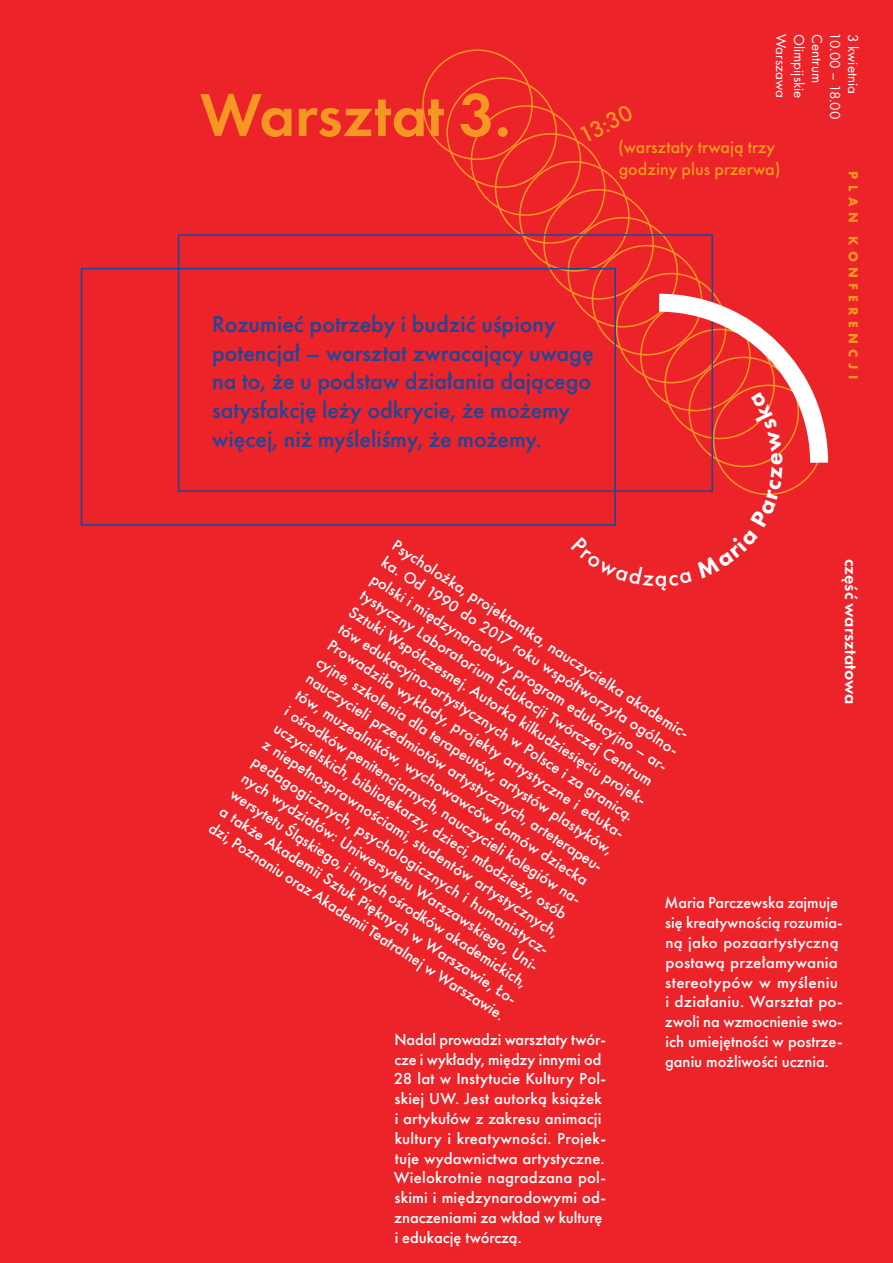
<style>
.page{position:relative;width:893px;height:1263px;background:#ec2329}
.page>*{position:absolute;margin:0;border:0;box-sizing:border-box;transform-origin:0 0}
.warsztat{font:600 63px "Futura PT";color:#f79723}
.warsztat_opis{font:500 24px/28.8px "Futura PT";color:#19499b}
.godzina{font:500 24px "Futura PT";color:#f79723}
.prowadząca{font:500 18px/21.6px "Futura PT";color:#f79723}
.t1{font:600 18px "Futura PT";color:#fff}
.Paragraph_Style_3{font:500 16.5px/19.8px "Futura PT";letter-spacing:.005em;color:#fff}
.warsztat-2{font:15px "Futura PT";color:#fff}
.t2{font:700 13.5px "Futura PT";letter-spacing:.4em;color:#f79723}
</style>
<div class="page">
<div style="left:422px;top:49px;width:111px;height:111px;border:2px solid #f79723;border-radius:50%"></div>
<div style="left:446px;top:77px;width:111px;height:111px;border:2px solid #f79723;border-radius:50%"></div>
<div style="left:471px;top:105px;width:110px;height:111px;border:2px solid #f79723;border-radius:50%"></div>
<div style="left:495px;top:133px;width:110px;height:111px;border:2px solid #f79723;border-radius:50%"></div>
<div style="left:178px;top:234px;width:535px;height:258px;border:2px solid #19499b"></div>
<div style="left:81px;top:268px;width:535px;height:258px;border:2px solid #19499b"></div>
<svg style="left:571px;top:285px;width:258px;height:241px"></svg>
<p class="warsztat-2" style="left:790px;top:34px;width:65px;rotate:90deg">Warszawa</p>
<p class="warsztat-2" style="left:808px;top:34px;width:66px;rotate:90deg">Olimpijskie</p>
<p class="warsztat-2" style="left:826px;top:34px;width:50px;rotate:90deg">Centrum</p>
<p class="warsztat-2" style="left:844px;top:32px;width:89px;rotate:90deg">10.00 – 18.00</p>
<p class="warsztat-2" style="left:862px;top:34px;width:62px;rotate:90deg">3 kwietnia</p>
<p class="warsztat" style="left:200px;top:76px;width:312px">Warsztat 3.</p>
<p class="godzina" style="left:574px;top:124px;width:58px;rotate:-27deg">13:30</p>
<p class="prowadząca" style="left:618px;top:136px;width:164px">(warsztaty trwają trzy godziny plus przerwa)</p>
<p class="t2" style="left:862px;top:171px;width:209px;rotate:90deg">PLAN KONFERENCJI</p>
<p class="warsztat_opis" style="left:212px;top:309px;width:383px">Rozumieć potrzeby i budzić uśpiony potencjał – warsztat zwracający uwagę na to, że u podstaw działania dającego satysfakcję leży odkrycie, że możemy więcej, niż myśleliśmy, że możemy.</p>
<p class="Paragraph_Style_3" style="left:399px;top:535px;width:355px;rotate:33deg">Psycholożka, projektantka, nauczycielka akademic&shy;ka. Od 1990 do 2017 roku współtworzyła ogólno&shy;polski i międzynarodowy program edukacyjno – ar&shy;tystyczny Laboratorium Edukacji Twórczej Centrum Sztuki Współczesnej. Autorka kilkudziesięciu projek&shy;tów edukacyjno-artystycznych w Polsce i za granicą.<br>Prowadziła wykłady, projekty artystyczne i eduka&shy;cyjne, szkolenia dla terapeutów, artystów plastyków, nauczycieli przedmiotów artystycznych, arteterapeu&shy;tów, muzealników, wychowawców domów dziecka<br>i ośrodków penitencjarnych, nauczycieli kolegiów na&shy;uczycielskich, bibliotekarzy, dzieci, młodzieży, osób z niepełnosprawnościami, studentów artystycznych, pedagogicznych, psychologicznych i humanistycz&shy;nych wydziałów: Uniwersytetu Warszawskiego, Uni&shy;wersytetu Śląskiego, i innych ośrodków akademickich, a także Akademii Sztuk Pięknych w Warszawie, Ło&shy;dzi, Poznaniu oraz Akademii Teatralnej w Warszawie.</p>
<p class="Paragraph_Style_3" style="left:394px;top:1029px;width:214px">Nadal prowadzi warsztaty twór&shy;cze i wykłady, między innymi od<br>28 lat w Instytucie Kultury Pol&shy;skiej UW. Jest autorką książek i artykułów z zakresu animacji kultury i kreatywności. Projek&shy;tuje wydawnictwa artystyczne.<br>Wielokrotnie nagradzana pol&shy;skimi i międzynarodowymi od&shy;znaczeniami za wkład w kulturę i edukację twórczą.</p>
<p class="t1" style="left:862px;top:559px;width:147px;rotate:90deg">część warsztatowa</p>
<p class="Paragraph_Style_3" style="left:664px;top:893px;width:180px">Maria Parczewska zajmuje się kreatywnością rozumia&shy;ną jako pozaartystyczną postawą przełamywania stereotypów w myśleniu i działaniu. Warsztat po&shy;zwoli na wzmocnienie swo&shy;ich umiejętności w postrze&shy;ganiu możliwości ucznia.</p>
</div>
